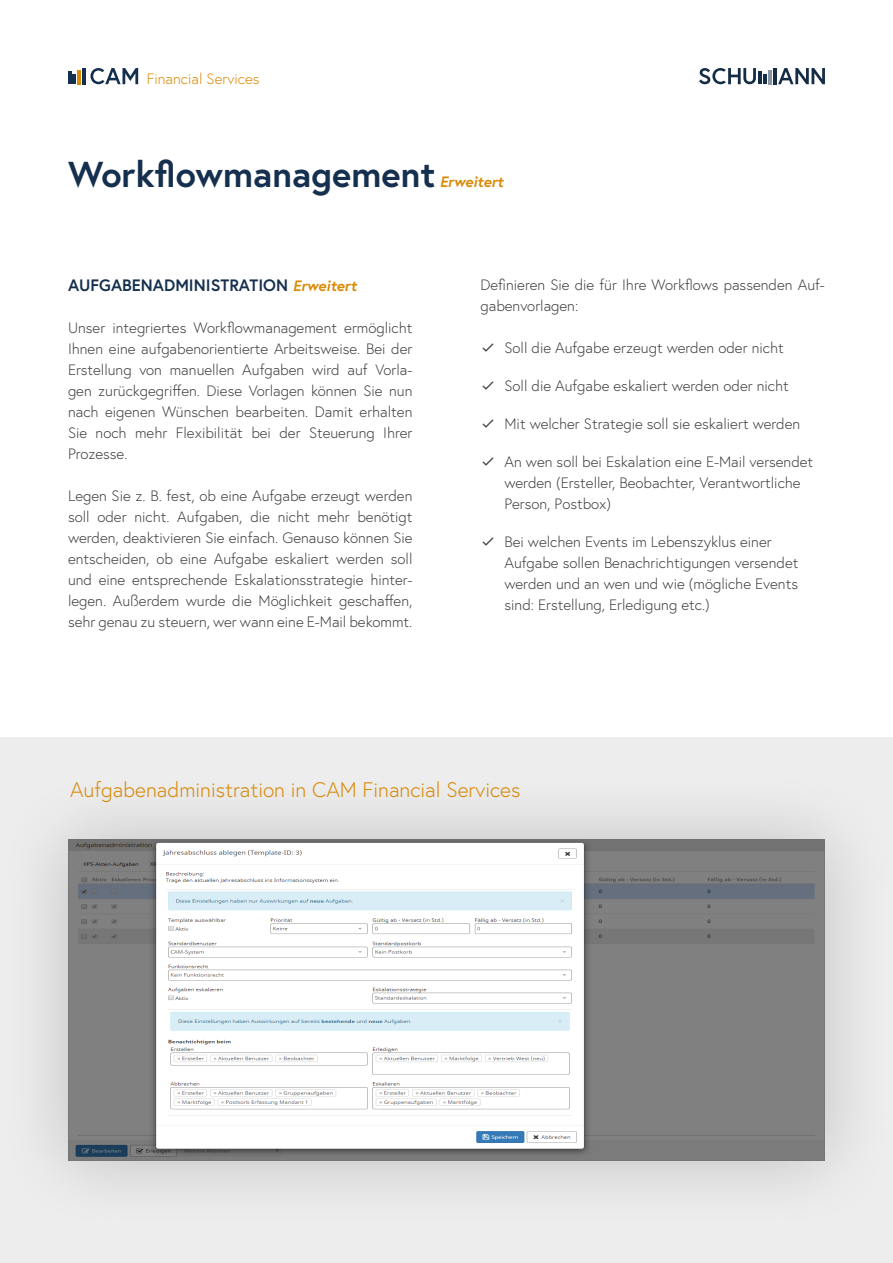
<style>
.page{position:relative;width:893px;height:1263px;background:#fff}
.page>*{position:absolute;margin:0;border:0;box-sizing:border-box;transform-origin:0 0}
.t1{font:700 36px "Europa";color:#152f4e}
.t2{font:300 21px "Europa";color:#da8903}
.t3{font:700 16.5px "Europa";color:#152f4e}
.t4{font:300 15px/21px "Europa";color:#3c3c3b}
.t5{font:300 15px "Europa";color:#da8903}
.t6{font:italic 700 15px "Europa";color:#da8903}
.s1{font-style:italic;font-size:15px;color:#da8903}
</style>
<div class="page">
<svg style="left:778px;top:68px;width:47px;height:16px"></svg>
<hr style="left:773px;top:68px;width:3px;height:16px;background:#142c46">
<svg style="left:699px;top:68px;width:67px;height:16px"></svg>
<hr style="left:768px;top:70px;width:3px;height:14px;background:#142c46">
<svg style="left:90px;top:68px;width:48px;height:16px"></svg>
<hr style="left:83px;top:68px;width:3px;height:16px;background:#152f4e">
<svg style="left:68px;top:72px;width:8px;height:12px"></svg>
<hr style="left:78px;top:70px;width:3px;height:14px;background:#da8903">
<div style="left:0;top:738px;width:893px;height:525px;background:#ededed"></div>
<div style="left:0;top:768px;width:893px;height:464px;background:#000;opacity:.2"></div>
<img style="left:68px;top:840px;width:757px;height:321px">
<hr style="left:889px;top:736px;width:4px;height:527px;background:#ededed">
<p class="t5" style="left:147px;top:70px;width:114px">Financial Services</p>
<h1 class="t1" style="left:68px;top:150px;width:369px">Workflowmanagement</h1>
<p class="t6" style="left:440px;top:172px;width:65px">Erweitert</p>
<p class="t3" style="left:68px;top:274px;width:290px">AUFGABENADMINISTRATION <span class="s1">Erweitert</span></p>
<p class="t4" style="left:68px;top:317px;width:346px;text-align:justify">Unser integriertes Workflowmanagement ermöglicht Ihnen eine aufgabenorientierte Arbeitsweise. Bei der Erstellung von manuellen Aufgaben wird auf Vorla&shy;gen zurückgegriffen. Diese Vorlagen können Sie nun nach eigenen Wünschen bearbeiten. Damit erhalten Sie noch mehr Flexibilität bei der Steuerung Ihrer Prozesse.</p>
<p class="t4" style="left:68px;top:485px;width:346px;text-align:justify">Legen Sie z. B. fest, ob eine Aufgabe erzeugt werden soll oder nicht. Aufgaben, die nicht mehr benötigt werden, deaktivieren Sie einfach. Genauso können Sie entscheiden, ob eine Aufgabe eskaliert werden soll und eine entsprechende Eskalationsstrategie hinter&shy;legen. Außerdem wurde die Möglichkeit geschaffen, sehr genau zu steuern, wer wann eine E-Mail bekommt.</p>
<p class="t4" style="left:480px;top:274px;width:346px">Definieren Sie die für Ihre Workflows passenden Auf&shy;gabenvorlagen:</p>
<p class="t4" style="left:504px;top:337px;width:281px">Soll die Aufgabe erzeugt werden oder nicht</p>
<p class="t4" style="left:504px;top:375px;width:286px">Soll die Aufgabe eskaliert werden oder nicht</p>
<p class="t4" style="left:504px;top:413px;width:297px">Mit welcher Strategie soll sie eskaliert werden</p>
<p class="t4" style="left:504px;top:451px;width:310px">An wen soll bei Eskalation eine E-Mail versendet werden (Ersteller, Beobachter, Verantwortliche<br>Person, Postbox)</p>
<p class="t4" style="left:504px;top:531px;width:295px">Bei welchen Events im Lebenszyklus einer Aufgabe sollen Benachrichtigungen versendet werden und an wen und wie (mögliche Events sind: Erstellung, Erledigung etc.)</p>
<h2 class="t2" style="left:70px;top:776px;width:452px">Aufgabenadministration in CAM Financial Services</h2>
</div>
